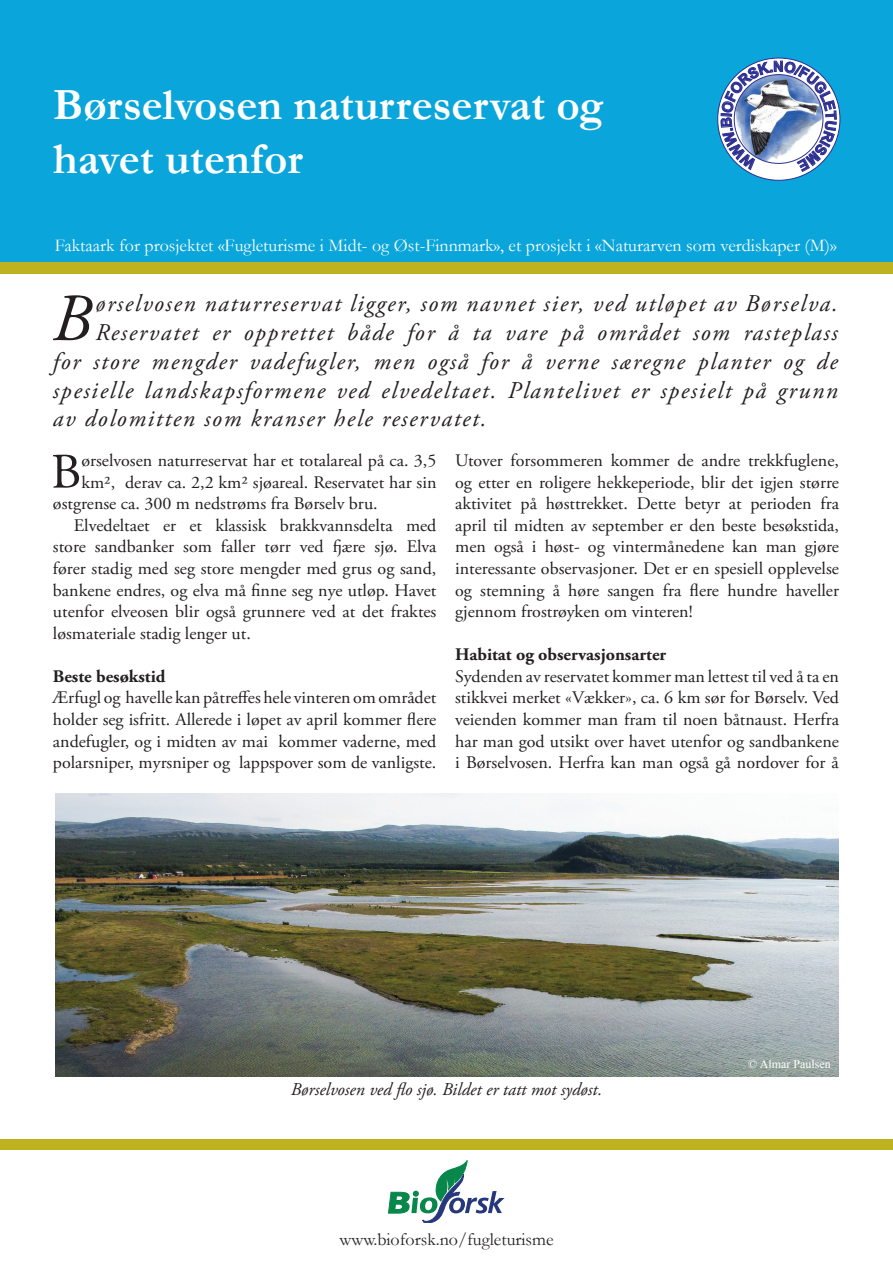
<style>
.page{position:relative;width:893px;height:1263px;background:#fff}
.page>*{position:absolute;margin:0;border:0;box-sizing:border-box;transform-origin:0 0}
.t1{font:italic 67.5px "Adobe Garamond Pro";color:#231f20}
.t2{font:49.5px "Adobe Garamond Pro";color:#231f20}
.t3{font:700 45px/54px "Garamond";color:#fff}
.t4{font:italic 24px "Adobe Garamond Pro";letter-spacing:.07em;color:#231f20}
.t5{font:18px "Garamond";color:#fff}
.t6{font:italic 18px "Adobe Garamond Pro";color:#231f20}
.t7{font:18px "Garamond";color:#231f20}
.t8{font:17.7px/21.6px "Adobe Garamond Pro";color:#231f20;text-align:justify}
.t9{font:700 17.7px "Adobe Garamond Pro";color:#231f20}
.t10{font:700 14.55px "Arial";color:#2e3092}
.t11{font:12px "Times New Roman";color:#fff}
</style>
<div class="page">
<div style="left:0;top:1140px;width:893px;height:10px;background:#beb21f"></div>
<svg style="left:388px;top:1161px;width:117px;height:62px"></svg>
<div style="left:0;top:0;width:893px;height:262px;background:#0aa5da"></div>
<div style="left:0;top:263px;width:893px;height:11px;background:#beb21f"></div>
<img style="left:55px;top:793px;width:784px;height:283px">
<svg style="left:717px;top:57px;width:124px;height:124px"></svg>
<h3 class="t3" style="left:53px;top:78px;width:552px">Børselvosen naturreservat og havet utenfor</h3>
<p class="t10" style="left:773px;top:57px;width:12px">N</p>
<p class="t5" style="left:55px;top:233px;width:783px">Faktaark for prosjektet «Fugleturisme i Midt- og Øst-Finnmark», et prosjekt i «Naturarven som verdiskaper (M)»</p>
<h1 class="t1" style="left:52px;top:278px;width:41px">B</h1>
<h3 class="t4" style="left:96px;top:289px;width:744px">ørselvosen naturreservat ligger, som navnet sier, ved utløpet av Børselva.</h3>
<h3 class="t4" style="left:96px;top:318px;width:744px">Reservatet er opprettet både for å ta vare på området som rasteplass</h3>
<h3 class="t4" style="left:53px;top:347px;width:786px">for store mengder vadefugler, men også for å verne særegne planter og de</h3>
<h3 class="t4" style="left:53px;top:376px;width:786px">spesielle landskapsformene ved elvedeltaet. Plantelivet er spesielt på grunn</h3>
<h3 class="t4" style="left:53px;top:404px;width:435px">av dolomitten som kranser hele reservatet.</h3>
<h2 class="t2" style="left:51px;top:442px;width:32px">B</h2>
<p class="t8" style="left:81px;top:450px;width:356px">ørselvosen naturreservat har et totalareal på ca. 3,5</p>
<p class="t8" style="left:455px;top:450px;width:385px">Utover forsommeren kommer de andre trekkfuglene, og etter en roligere hekkeperiode, blir det igjen større aktivitet på høsttrekket. Dette betyr at perioden fra april til midten av september er den beste besøkstida, men også i høst- og vintermånedene kan man gjøre interessante observasjoner. Det er en spesiell opplevelse og stemning å høre sangen fra flere hundre haveller gjennom frostrøyken om vinteren!</p>
<p class="t9" style="left:455px;top:644px;width:213px">Habitat og observasjonsarter</p>
<p class="t8" style="left:455px;top:666px;width:385px">Sydenden av reservatet kommer man lettest til ved å ta en stikkvei merket «Vækker», ca. 6 km sør for Børselv. Ved veienden kommer man fram til noen båtnaust. Herfra har man god utsikt over havet utenfor og sandbankene i Børselvosen. Herfra kan man også gå nordover for å</p>
<p class="t8" style="left:81px;top:472px;width:356px">km2, derav ca. 2,2 km2 sjøareal. Reservatet har sin</p>
<p class="t8" style="left:53px;top:493px;width:326px">østgrense ca. 300 m nedstrøms fra Børselv bru.</p>
<p class="t8" style="left:74px;top:515px;width:364px">Elvedeltaet er et klassisk brakkvannsdelta med</p>
<p class="t8" style="left:53px;top:536px;width:385px">store sandbanker som faller tørr ved fjære sjø. Elva</p>
<p class="t8" style="left:53px;top:558px;width:385px">fører stadig med seg store mengder med grus og sand,</p>
<p class="t8" style="left:53px;top:580px;width:385px">bankene endres, og elva må finne seg nye utløp. Havet</p>
<p class="t8" style="left:53px;top:601px;width:385px">utenfor elveosen blir også grunnere ved at det fraktes</p>
<p class="t8" style="left:53px;top:623px;width:199px">løsmateriale stadig lenger ut.</p>
<p class="t9" style="left:53px;top:666px;width:114px">Beste besøkstid</p>
<p class="t8" style="left:53px;top:688px;width:385px">Ærfugl og havelle kan påtreffes hele vinteren om området holder seg isfritt. Allerede i løpet av april kommer flere andefugler, og i midten av mai kommer vaderne, med polarsniper, myrsniper og lappspover som de vanligste.</p>
<p class="t6" style="left:291px;top:1078px;width:313px">Børselvosen ved flo sjø. Bildet er tatt mot sydøst.</p>
<p class="t7" style="left:339px;top:1227px;width:216px">www.bioforsk.no/fugleturisme</p>
<p class="t11" style="left:748px;top:1055px;width:84px">© Almar Paulsen</p>
</div>
